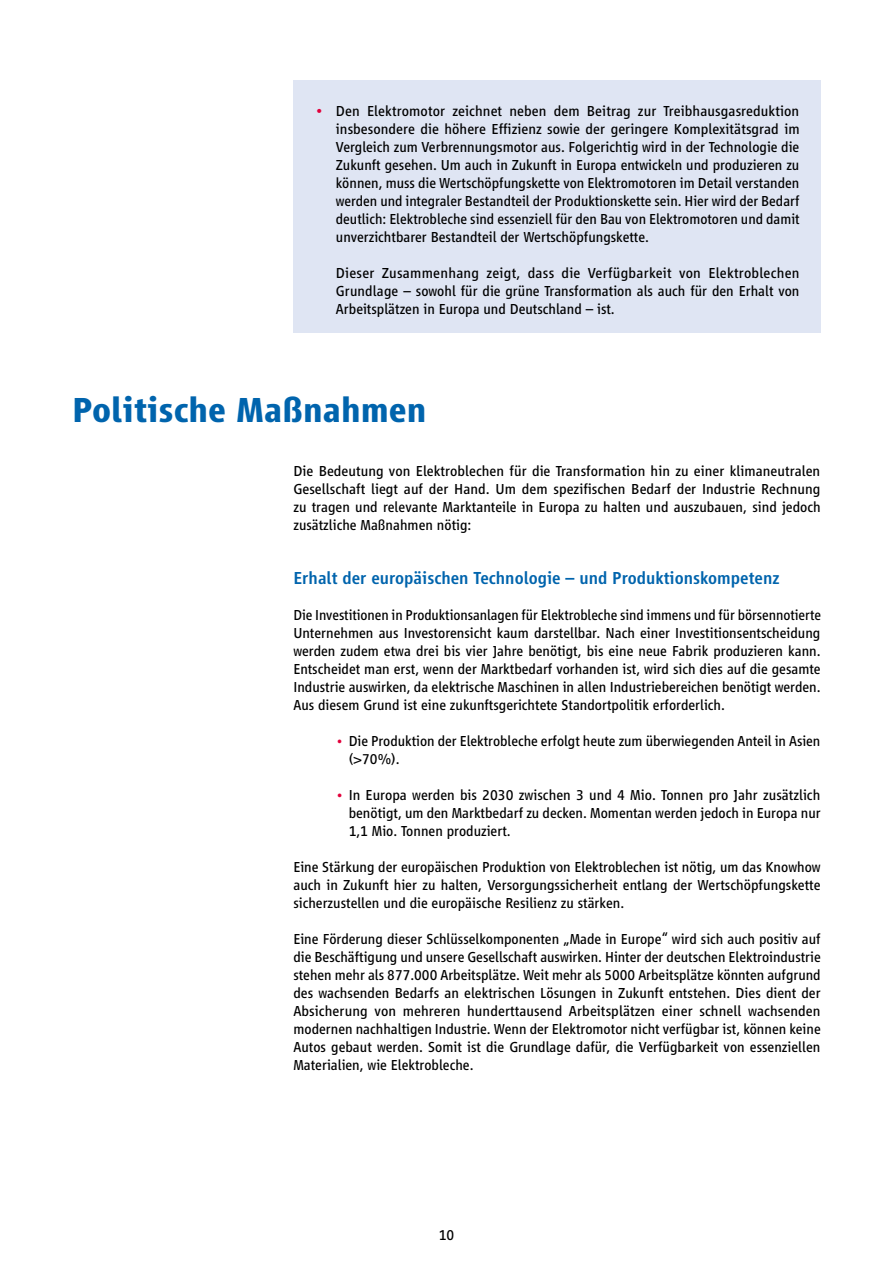
<style>
.page{position:relative;width:893px;height:1263px;background:#fff}
.page>*{position:absolute;margin:0;border:0;box-sizing:border-box;transform-origin:0 0}
.t1{font:700 36px "Vialog LT Pro";color:#0064ad}
.t2{font:500 18px "Vialog LT Pro";color:#0064ad}
.t3{font:15px/18px "Vialog LT Pro";color:#000;text-align:justify}
.s1{font-weight:500;font-size:16.5px;color:#e2003b}
.s2{color:#e2003b}
</style>
<div class="page">
<div style="left:293px;top:80px;width:528px;height:252px;background:#dfe5f3"></div>
<p class="t3" style="left:336px;top:102px;width:465px;text-indent:-21px"><span class="s1">•</span> Den Elektromotor zeichnet neben dem Beitrag zur Treibhausgasreduktion insbesondere die höhere Effizienz sowie der geringere Komplexitätsgrad im Vergleich zum Verbrennungsmotor aus. Folgerichtig wird in der Technologie die Zukunft gesehen. Um auch in Zukunft in Europa entwickeln und produzieren zu können, muss die Wertschöpfungskette von Elektromotoren im Detail verstanden werden und integraler Bestandteil der Produktionskette sein. Hier wird der Bedarf deutlich: Elektrobleche sind essenziell für den Bau von Elektromotoren und damit unverzichtbarer Bestandteil der Wertschöpfungskette.</p>
<p class="t3" style="left:336px;top:264px;width:465px">Dieser Zusammenhang zeigt, dass die Verfügbarkeit von Elektroblechen Grundlage – sowohl für die grüne Transformation als auch für den Erhalt von Arbeitsplätzen in Europa und Deutschland – ist.</p>
<h1 class="t1" style="left:72px;top:390px;width:356px">Politische Maßnahmen</h1>
<p class="t3" style="left:293px;top:462px;width:529px">Die Bedeutung von Elektroblechen für die Transformation hin zu einer klimaneutralen Gesellschaft liegt auf der Hand. Um dem spezifischen Bedarf der Industrie Rechnung zu tragen und relevante Marktanteile in Europa zu halten und auszubauen, sind jedoch zusätzliche Maßnahmen nötig:</p>
<p class="t2" style="left:293px;top:568px;width:488px">Erhalt der europäischen Technologie – und Produktionskompetenz</p>
<p class="t3" style="left:293px;top:606px;width:529px">Die Investitionen in Produktionsanlagen für Elektrobleche sind immens und für börsennotierte Unternehmen aus Investorensicht kaum darstellbar. Nach einer Investitionsentscheidung werden zudem etwa drei bis vier Jahre benötigt, bis eine neue Fabrik produzieren kann.<br>Entscheidet man erst, wenn der Marktbedarf vorhanden ist, wird sich dies auf die gesamte Industrie auswirken, da elektrische Maschinen in allen Industriebereichen benötigt werden.<br>Aus diesem Grund ist eine zukunftsgerichtete Standortpolitik erforderlich.</p>
<p class="t3" style="left:349px;top:732px;width:473px;text-indent:-13px"><span class="s2">•</span> Die Produktion der Elektrobleche erfolgt heute zum überwiegenden Anteil in Asien (&gt;70%).</p>
<p class="t3" style="left:349px;top:786px;width:474px;text-indent:-13px"><span class="s2">•</span> In Europa werden bis 2030 zwischen 3 und 4 Mio. Tonnen pro Jahr zusätzlich benötigt, um den Marktbedarf zu decken. Momentan werden jedoch in Europa nur 1,1 Mio. Tonnen produziert.</p>
<p class="t3" style="left:293px;top:858px;width:529px">Eine Stärkung der europäischen Produktion von Elektroblechen ist nötig, um das Knowhow auch in Zukunft hier zu halten, Versorgungssicherheit entlang der Wertschöpfungskette sicherzustellen und die europäische Resilienz zu stärken.</p>
<p class="t3" style="left:293px;top:930px;width:529px">Eine Förderung dieser Schlüsselkomponenten „Made in Europe“ wird sich auch positiv auf die Beschäftigung und unsere Gesellschaft auswirken. Hinter der deutschen Elektroindustrie stehen mehr als 877.000 Arbeitsplätze. Weit mehr als 5000 Arbeitsplätze könnten aufgrund des wachsenden Bedarfs an elektrischen Lösungen in Zukunft entstehen. Dies dient der Absicherung von mehreren hunderttausend Arbeitsplätzen einer schnell wachsenden modernen nachhaltigen Industrie. Wenn der Elektromotor nicht verfügbar ist, können keine Autos gebaut werden. Somit ist die Grundlage dafür, die Verfügbarkeit von essenziellen Materialien, wie Elektrobleche.</p>
<p class="t3" style="left:439px;top:1226px;width:17px">10</p>
</div>
